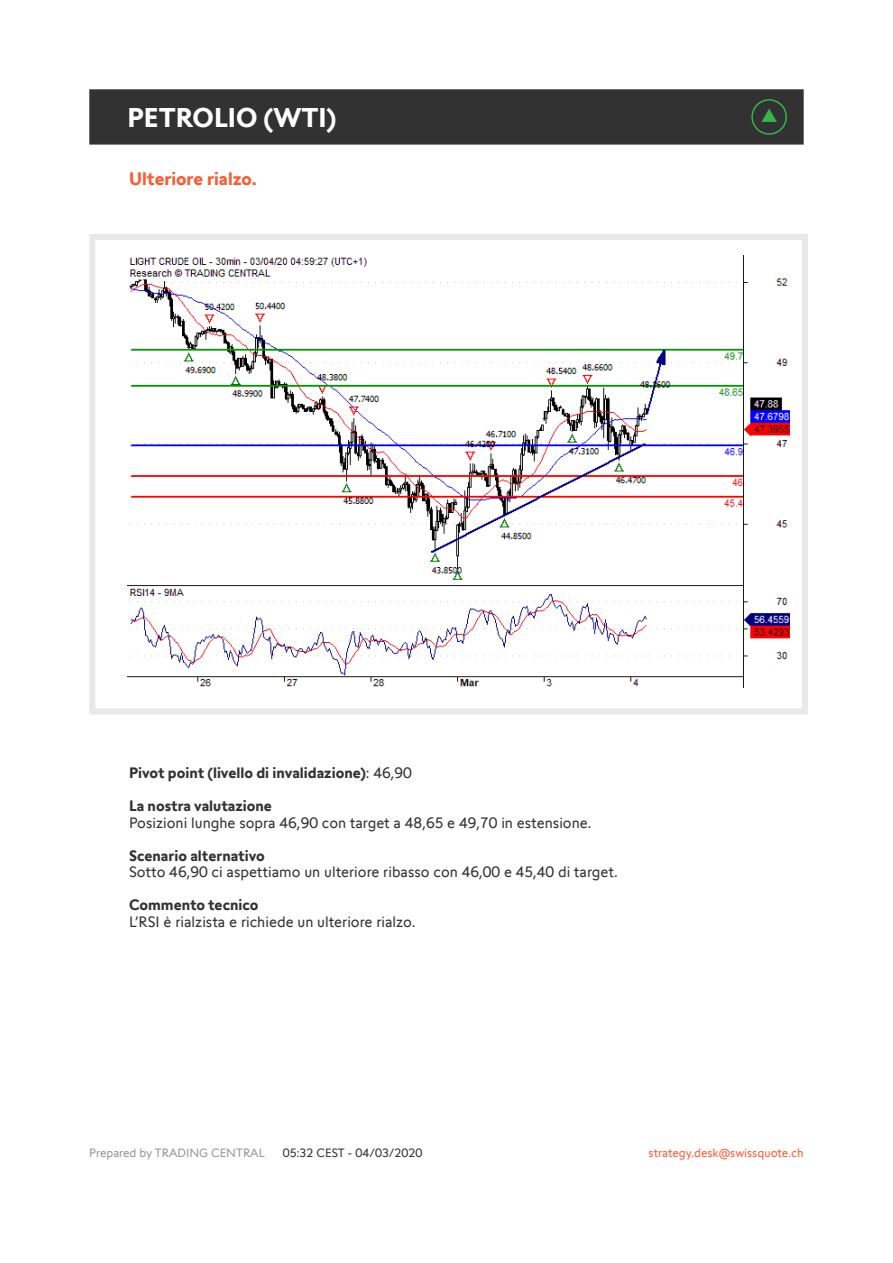
<style>
.page{position:relative;width:893px;height:1263px;background:#fff}
.page>*{position:absolute;margin:0;border:0;box-sizing:border-box;transform-origin:0 0}
.t1{font:700 27px "Swissquote CT";color:#fff}
.t2{font:700 18px "Swissquote CT";color:#fa5b35}
.t3{font:15px "Swissquote CT";color:#323232}
.t4{font:700 15px "Swissquote CT";color:#323232}
.t5{font:12px "Swissquote CT";color:#fa5b35}
.t6{font:12px "Swissquote CT";color:#939598}
.t7{font:12px "Swissquote CT";color:#323232}
.s1{font-weight:400}
</style>
<div class="page">
<div style="left:89px;top:234px;width:719px;height:480px;border:6px solid #e9e8e7"></div>
<div style="left:89px;top:89px;width:715px;height:56px;background:#323232;border:2px solid #323232"></div>
<img style="left:128px;top:255px;width:661px;height:432px">
<svg style="left:751px;top:99px;width:36px;height:36px"></svg>
<h1 class="t1" style="left:128px;top:101px;width:210px">PETROLIO (WTI)</h1>
<p class="t2" style="left:129px;top:168px;width:129px">Ulteriore rialzo.</p>
<p class="t4" style="left:129px;top:764px;width:284px">Pivot point (livello di invalidazione)<span class="s1">: 46,90</span></p>
<p class="t4" style="left:129px;top:797px;width:144px">La nostra valutazione</p>
<p class="t3" style="left:129px;top:814px;width:464px">Posizioni lunghe sopra 46,90 con target a 48,65 e 49,70 in estensione.</p>
<p class="t4" style="left:129px;top:846px;width:137px">Scenario alternativo</p>
<p class="t3" style="left:129px;top:863px;width:490px">Sotto 46,90 ci aspettiamo un ulteriore ribasso con 46,00 e 45,40 di target.</p>
<p class="t4" style="left:129px;top:896px;width:131px">Commento tecnico</p>
<p class="t3" style="left:129px;top:913px;width:288px">L’RSI è rialzista e richiede un ulteriore rialzo.</p>
<p class="t6" style="left:89px;top:1145px;width:177px">Prepared by TRADING CENTRAL</p>
<p class="t7" style="left:283px;top:1145px;width:141px">05:32 CEST - 04/03/2020</p>
<p class="t5" style="left:649px;top:1145px;width:157px">strategy.desk@swissquote.ch</p>
</div>
